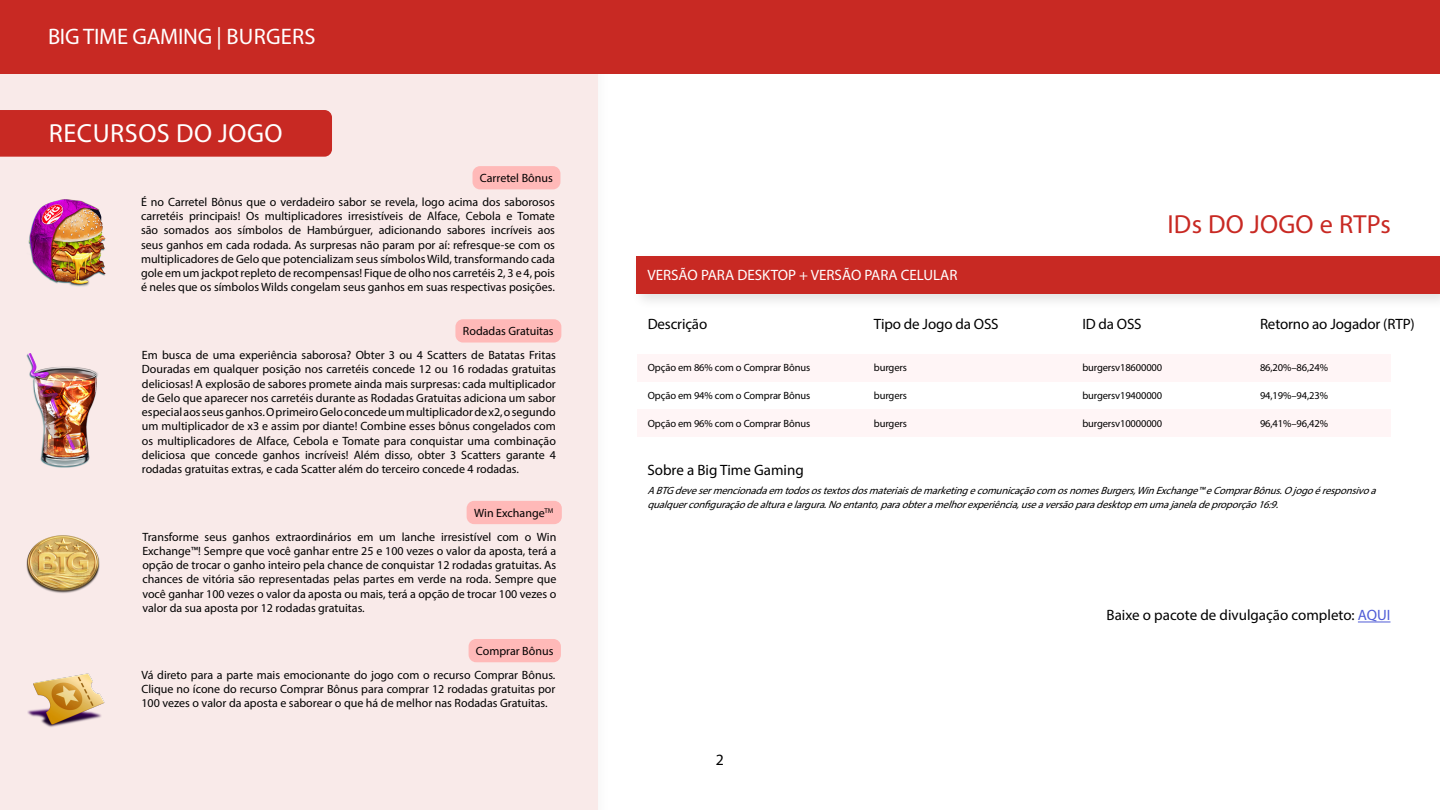
<style>
.page{position:relative;width:1440px;height:810px;background:#fff}
.page>*{position:absolute;margin:0;border:0;box-sizing:border-box;transform-origin:0 0}
.BIG_TITLE{font:26.25px "Myriad Pro";letter-spacing:.02em;color:#fff}
.t1{font:26.25px "Myriad Pro";letter-spacing:.01em;color:#c82923}
.t2{font:22.5px "Myriad Pro";letter-spacing:-.01em;color:#fff}
.t3{font:15.75px "Myriad Pro";color:#000}
.BIG_TITLE-2{font:15px "Myriad Pro";letter-spacing:-.005em;color:#000}
.t4{font:15px "Myriad Pro";color:#fff}
.t5{font:12px/14.2px "Myriad Pro";color:#000;text-align:justify}
.BIG_TITLE-3{font:italic 10.5px/13.5px "Myriad Pro";color:#000}
.BIG_TITLE-4{font:10.5px "Myriad Pro";letter-spacing:-.01em;color:#000}
.s1{color:#4f5cd6}
</style>
<div class="page">
<div style="left:0;top:0;width:598px;height:810px;background:#f9eae9"></div>
<div style="left:637px;top:354px;width:753px;height:28px;background:#fff5f6"></div>
<div style="left:637px;top:410px;width:753px;height:27px;background:#fff5f6"></div>
<img style="left:28px;top:199px;width:78px;height:88px">
<img style="left:27px;top:535px;width:72px;height:58px">
<img style="left:27px;top:673px;width:78px;height:54px">
<img style="left:26px;top:353px;width:72px;height:114px">
<div style="left:0;top:0;width:1440px;height:74px;background:#c82923"></div>
<div style="left:0;top:110px;width:332px;height:47px;background:#c82923"></div>
<div style="left:631px;top:251px;width:809px;height:59px;background:#000;opacity:.12"></div>
<div style="left:636px;top:256px;width:804px;height:38px;background:#c82923"></div>
<div style="left:473px;top:166px;width:87px;height:23px;background:#ffb9b8;border-radius:8px"></div>
<div style="left:455px;top:319px;width:106px;height:24px;background:#ffb9b8;border-radius:7px"></div>
<div style="left:467px;top:501px;width:95px;height:23px;background:#ffb9b8;border-radius:8px"></div>
<div style="left:469px;top:639px;width:92px;height:23px;background:#ffb9b8;border-radius:8px"></div>
<hr style="left:1358px;top:622px;width:32px;height:1px;background:#4f5cd6">
<p class="t2" style="left:48px;top:23px;width:269px">BIG TIME GAMING | BURGERS</p>
<p class="BIG_TITLE" style="left:49px;top:117px;width:235px">RECURSOS DO JOGO</p>
<p class="t5" style="left:480px;top:170px;width:74px">Carretel Bônus</p>
<p class="t5" style="left:141px;top:195px;width:416px">É no Carretel Bônus que o verdadeiro sabor se revela, logo acima dos saborosos carretéis principais! Os multiplicadores irresistíveis de Alface, Cebola e Tomate são somados aos símbolos de Hambúrguer, adicionando sabores incríveis aos seus ganhos em cada rodada. As surpresas não param por aí: refresque-se com os multiplicadores de Gelo que potencializam seus símbolos Wild, transformando cada gole em um jackpot repleto de recompensas! Fique de olho nos carretéis 2, 3 e 4, pois é neles que os símbolos Wilds congelam seus ganhos em suas respectivas posições.</p>
<p class="t5" style="left:463px;top:324px;width:92px">Rodadas Gratuitas</p>
<p class="t5" style="left:142px;top:348px;width:416px">Em busca de uma experiência saborosa? Obter 3 ou 4 Scatters de Batatas Fritas Douradas em qualquer posição nos carretéis concede 12 ou 16 rodadas gratuitas deliciosas! A explosão de sabores promete ainda mais surpresas: cada multiplicador de Gelo que aparecer nos carretéis durante as Rodadas Gratuitas adiciona um sabor especial aos seus ganhos. O primeiro Gelo concede um multiplicador de x2, o segundo um multiplicador de x3 e assim por diante! Combine esses bônus congelados com os multiplicadores de Alface, Cebola e Tomate para conquistar uma combinação deliciosa que concede ganhos incríveis! Além disso, obter 3 Scatters garante 4 rodadas gratuitas extras, e cada Scatter além do terceiro concede 4 rodadas.</p>
<p class="t5" style="left:474px;top:505px;width:81px">Win Exchange<sup>TM</sup></p>
<p class="t5" style="left:142px;top:529px;width:416px">Transforme seus ganhos extraordinários em um lanche irresistível com o Win Exchange™! Sempre que você ganhar entre 25 e 100 vezes o valor da aposta, terá a opção de trocar o ganho inteiro pela chance de conquistar 12 rodadas gratuitas. As chances de vitória são representadas pelas partes em verde na roda. Sempre que você ganhar 100 vezes o valor da aposta ou mais, terá a opção de trocar 100 vezes o valor da sua aposta por 12 rodadas gratuitas.</p>
<p class="t5" style="left:476px;top:643px;width:79px">Comprar Bônus</p>
<p class="t5" style="left:141px;top:667px;width:416px">Vá direto para a parte mais emocionante do jogo com o recurso Comprar Bônus.<br>Clique no ícone do recurso Comprar Bônus para comprar 12 rodadas gratuitas por 100 vezes o valor da aposta e saborear o que há de melhor nas Rodadas Gratuitas.</p>
<p class="t1" style="left:1167px;top:208px;width:225px">IDs DO JOGO e RTPs</p>
<p class="t4" style="left:647px;top:266px;width:312px">VERSÃO PARA DESKTOP + VERSÃO PARA CELULAR</p>
<p class="BIG_TITLE-2" style="left:648px;top:315px;width:61px">Descrição</p>
<p class="BIG_TITLE-4" style="left:648px;top:361px;width:164px">Opção em 86% com o Comprar Bônus</p>
<p class="BIG_TITLE-2" style="left:874px;top:315px;width:126px">Tipo de Jogo da OSS</p>
<p class="BIG_TITLE-4" style="left:874px;top:361px;width:35px">burgers</p>
<p class="BIG_TITLE-2" style="left:1082px;top:315px;width:61px">ID da OSS</p>
<p class="BIG_TITLE-4" style="left:1082px;top:361px;width:81px">burgersv18600000</p>
<p class="BIG_TITLE-2" style="left:1260px;top:315px;width:156px">Retorno ao Jogador (RTP)</p>
<p class="BIG_TITLE-4" style="left:1260px;top:361px;width:70px">86,20%–86,24%</p>
<p class="BIG_TITLE-4" style="left:648px;top:389px;width:164px">Opção em 94% com o Comprar Bônus</p>
<p class="BIG_TITLE-4" style="left:874px;top:389px;width:35px">burgers</p>
<p class="BIG_TITLE-4" style="left:1082px;top:389px;width:81px">burgersv19400000</p>
<p class="BIG_TITLE-4" style="left:1260px;top:389px;width:70px">94,19%–94,23%</p>
<p class="BIG_TITLE-4" style="left:648px;top:417px;width:164px">Opção em 96% com o Comprar Bônus</p>
<p class="BIG_TITLE-4" style="left:874px;top:417px;width:35px">burgers</p>
<p class="BIG_TITLE-4" style="left:1082px;top:417px;width:81px">burgersv10000000</p>
<p class="BIG_TITLE-4" style="left:1260px;top:417px;width:70px">96,41%–96,42%</p>
<p class="BIG_TITLE-2" style="left:647px;top:460px;width:158px">Sobre a Big Time Gaming</p>
<p class="BIG_TITLE-3" style="left:647px;top:484px;width:734px">ABTGdevesermencionadaem todosostextosdosmateriaisdemarketingecomunicaçãocom osnomesBurgers,WinExchange™eComprarBônus.Ojogoéresponsivoa qualquerconfiguraçãodealturaelargura.Noentanto,paraobteramelhorexperiência,useaversãoparadesktopem umajaneladeproporção16:9.</p>
<p class="t3" style="left:716px;top:750px;width:10px">2</p>
<p class="BIG_TITLE-2" style="left:1107px;top:606px;width:285px">Baixe o pacote de divulgação completo: <span class="s1">AQUI</span></p>
</div>
